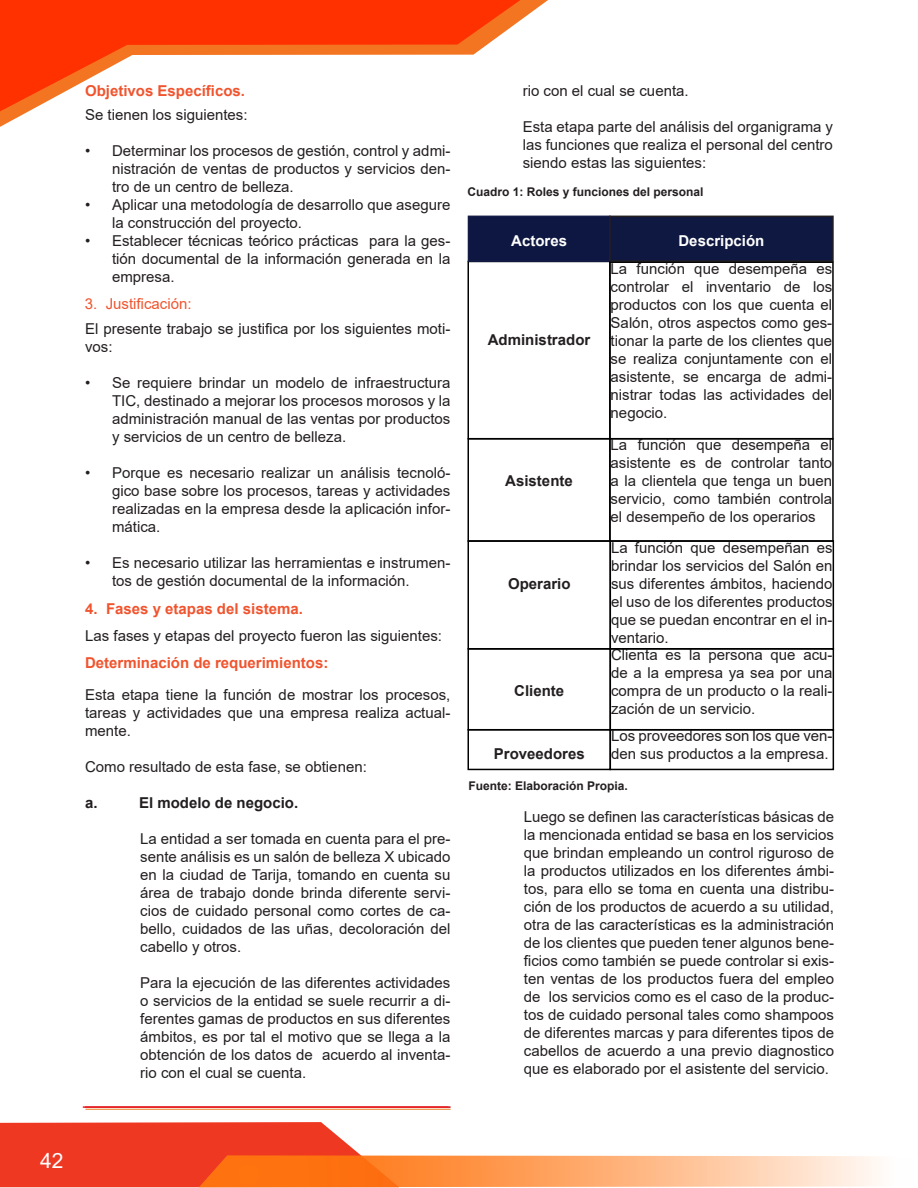
<style>
.page{position:relative;width:918px;height:1188px;background:#fff}
.page>*{position:absolute;margin:0;border:0;box-sizing:border-box;transform-origin:0 0}
.t1{font:21px "Arial";color:#fff}
.Párrafos{font:15px/18px "Arial";color:#231f20;text-align:justify}
.t2{font:700 15px "Arial";color:#f0542e}
.Párrafos-2{font:700 15px "Arial";color:#231f20}
.Párrafos-3{font:700 15px "Arial";color:#fff}
.t3{font:15px "Arial";color:#f0542e}
.Párrafos-4{font:700 12px "Arial";color:#231f20}
</style>
<div class="page">
<hr style="left:85px;top:1106px;width:366px;height:2px;background:#b61a25">
<hr style="left:85px;top:1109px;width:366px;height:1px;background:#ea7d22">
<hr style="left:83px;top:1106px;width:365px;height:2px;background:#ee2123">
<svg style="left:0;top:1122px;width:879px;height:65px"></svg>
<svg style="left:0;top:0;width:548px;height:127px"></svg>
<svg style="left:0;top:0;width:520px;height:111px"></svg>
<div style="left:468px;top:216px;width:142px;height:45px;background:#0e1741"></div>
<div style="left:468px;top:216px;width:143px;height:46px;border:2px solid #131d46"></div>
<div style="left:610px;top:216px;width:223px;height:45px;background:#0f1840"></div>
<div style="left:609px;top:216px;width:225px;height:46px;border:2px solid #231f20"></div>
<div style="left:609px;top:261px;width:225px;height:178px;border:2px solid #000001"></div>
<div style="left:468px;top:438px;width:143px;height:104px;border:2px solid #000001"></div>
<div style="left:609px;top:438px;width:225px;height:104px;border:2px solid #000001"></div>
<div style="left:468px;top:540px;width:143px;height:110px;border:2px solid #000001"></div>
<div style="left:610px;top:540px;width:224px;height:110px;border:2px solid #000001"></div>
<div style="left:468px;top:729px;width:143px;height:41px;border:2px solid #000001"></div>
<div style="left:610px;top:729px;width:224px;height:41px;border:2px solid #000001"></div>
<p class="t2" style="left:85px;top:80px;width:162px">Objetivos Específicos.</p>
<p class="Párrafos" style="left:523px;top:82px;width:167px">rio con el cual se cuenta.</p>
<p class="Párrafos" style="left:523px;top:118px;width:312px">Esta etapa parte del análisis del organigrama y las funciones que realiza el personal del centro siendo estas las siguientes:</p>
<p class="Párrafos" style="left:85px;top:105px;width:164px">Se tienen los siguientes:</p>
<p class="Párrafos" style="left:112px;top:141px;width:340px;text-indent:-27px">• Determinar los procesos de gestión, control y admi&shy;nistración de ventas de productos y servicios den&shy;tro de un centro de belleza.</p>
<p class="Párrafos" style="left:112px;top:195px;width:340px;text-indent:-27px">• Aplicar una metodología de desarrollo que asegure la construcción del proyecto.</p>
<p class="Párrafos" style="left:112px;top:231px;width:340px;text-indent:-27px">• Establecer técnicas teórico prácticas para la ges&shy;tión documental de la información generada en la empresa.</p>
<p class="Párrafos-4" style="left:468px;top:183px;width:238px">Cuadro 1: Roles y funciones del personal</p>
<p class="Párrafos-3" style="left:511px;top:230px;width:57px">Actores</p>
<p class="Párrafos-3" style="left:679px;top:230px;width:87px">Descripción</p>
<p class="Párrafos" style="left:611px;top:260px;width:223px">La función que desempeña es controlar el inventario de los productos con los que cuenta el Salón, otros aspectos como ges&shy;tionar la parte de los clientes que se realiza conjuntamente con el asistente, se encarga de admi&shy;nistrar todas las actividades del negocio.</p>
<p class="t3" style="left:85px;top:293px;width:108px">3. Justificación:</p>
<p class="Párrafos" style="left:85px;top:320px;width:367px">El presente trabajo se justifica por los siguientes moti&shy;vos:</p>
<p class="Párrafos" style="left:112px;top:374px;width:340px;text-indent:-27px">• Se requiere brindar un modelo de infraestructura TIC, destinado a mejorar los procesos morosos y la administración manual de las ventas por productos y servicios de un centro de belleza.</p>
<p class="Párrafos" style="left:112px;top:464px;width:340px;text-indent:-27px">• Porque es necesario realizar un análisis tecnoló&shy;gico base sobre los procesos, tareas y actividades realizadas en la empresa desde la aplicación infor&shy;mática.</p>
<p class="Párrafos" style="left:112px;top:554px;width:340px;text-indent:-27px">• Es necesario utilizar las herramientas e instrumen&shy;tos de gestión documental de la información.</p>
<p class="Párrafos-2" style="left:488px;top:329px;width:104px">Administrador</p>
<p class="Párrafos" style="left:611px;top:436px;width:223px">La función que desempeña el asistente es de controlar tanto a la clientela que tenga un buen servicio, como también controla el desempeño de los operarios</p>
<p class="Párrafos-2" style="left:505px;top:471px;width:69px">Asistente</p>
<p class="Párrafos" style="left:611px;top:538px;width:223px">La función que desempeñan es brindar los servicios del Salón en sus diferentes ámbitos, haciendo el uso de los diferentes productos que se puedan encontrar en el in&shy;ventario.</p>
<p class="Párrafos-2" style="left:508px;top:573px;width:64px">Operario</p>
<p class="t2" style="left:85px;top:599px;width:219px">4. Fases y etapas del sistema.</p>
<p class="Párrafos" style="left:85px;top:627px;width:358px">Las fases y etapas del proyecto fueron las siguientes:</p>
<p class="t2" style="left:85px;top:652px;width:245px">Determinación de requerimientos:</p>
<p class="Párrafos" style="left:85px;top:686px;width:367px">Esta etapa tiene la función de mostrar los procesos, tareas y actividades que una empresa realiza actual&shy;mente.</p>
<p class="Párrafos" style="left:85px;top:758px;width:283px">Como resultado de esta fase, se obtienen:</p>
<p class="Párrafos-2" style="left:85px;top:792px;width:14px">a.</p>
<p class="Párrafos-2" style="left:139px;top:792px;width:161px">El modelo de negocio.</p>
<p class="Párrafos" style="left:140px;top:830px;width:312px">La entidad a ser tomada en cuenta para el pre&shy;sente análisis es un salón de belleza X ubicado en la ciudad de Tarija, tomando en cuenta su área de trabajo donde brinda diferente servi&shy;cios de cuidado personal como cortes de ca&shy;bello, cuidados de las uñas, decoloración del cabello y otros.</p>
<p class="Párrafos" style="left:140px;top:974px;width:312px">Para la ejecución de las diferentes actividades o servicios de la entidad se suele recurrir a di&shy;ferentes gamas de productos en sus diferentes ámbitos, es por tal el motivo que se llega a la obtención de los datos de acuerdo al inventa&shy;rio con el cual se cuenta.</p>
<p class="Párrafos-2" style="left:514px;top:681px;width:52px">Cliente</p>
<p class="Párrafos" style="left:611px;top:646px;width:223px">Clienta es la persona que acu&shy;de a la empresa ya sea por una compra de un producto o la reali&shy;zación de un servicio.</p>
<p class="Párrafos" style="left:611px;top:727px;width:223px">Los proveedores son los que ven&shy;den sus productos a la empresa.</p>
<p class="Párrafos-4" style="left:469px;top:778px;width:161px">Fuente: Elaboración Propia.</p>
<p class="Párrafos" style="left:524px;top:808px;width:312px">Luego se definen las características básicas de la mencionada entidad se basa en los servicios que brindan empleando un control riguroso de la productos utilizados en los diferentes ámbi&shy;tos, para ello se toma en cuenta una distribu&shy;ción de los productos de acuerdo a su utilidad, otra de las características es la administración de los clientes que pueden tener algunos bene&shy;ficios como también se puede controlar si exis&shy;ten ventas de los productos fuera del empleo de los servicios como es el caso de la produc&shy;tos de cuidado personal tales como shampoos de diferentes marcas y para diferentes tipos de cabellos de acuerdo a una previo diagnostico que es elaborado por el asistente del servicio.</p>
<p class="Párrafos-2" style="left:494px;top:744px;width:92px">Proveedores</p>
<h1 class="t1" style="left:40px;top:1146px;width:25px">42</h1>
</div>
